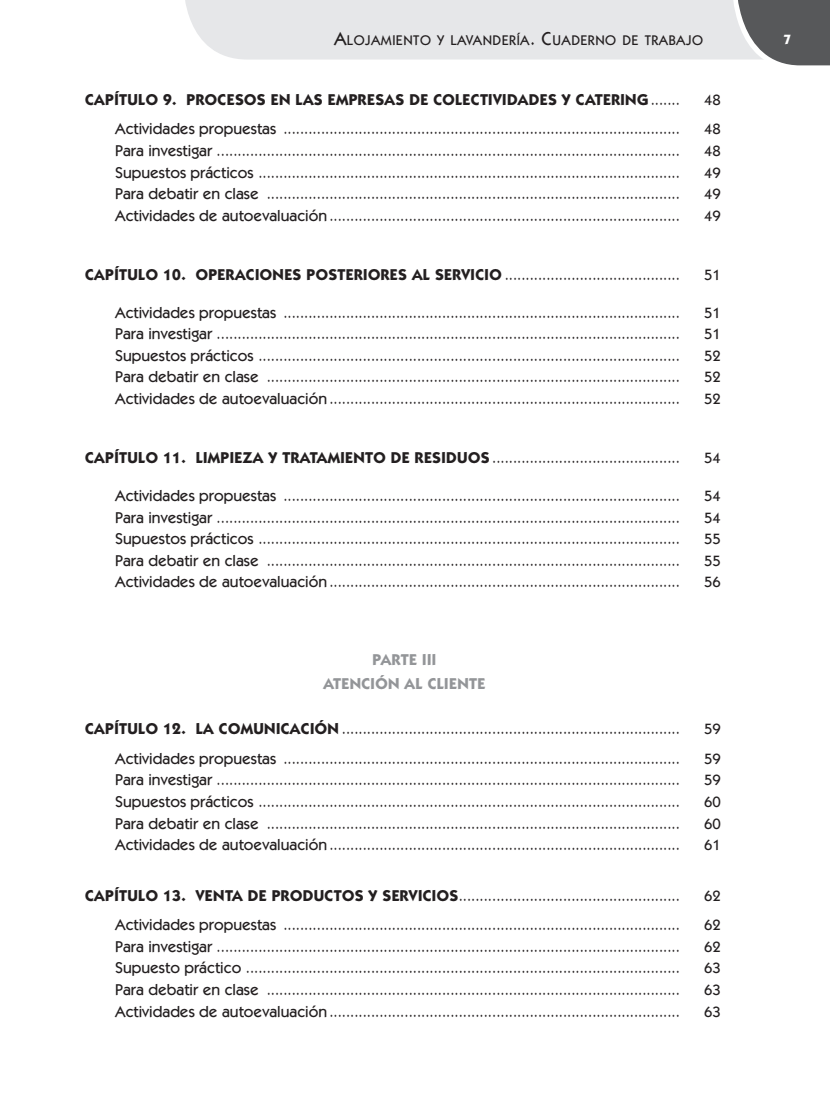
<style>
.page{position:relative;width:830px;height:1106px;background:#fff}
.page>*{position:absolute;margin:0;border:0;box-sizing:border-box;transform-origin:0 0}
.t1{font:700 15.75px "ITC Kabel Std";letter-spacing:.025em;color:#231f20}
.t2{font:700 15.75px/24px "ITC Kabel Std";letter-spacing:.025em;color:#939598;text-align:center}
.t3{font:500 15px "ITC Kabel Std";color:#231f20}
.t4{font:500 14.1px "ITC Kabel Std";letter-spacing:.035em;color:#231f20}
.t5{font:700 13.5px "ITC Kabel Std";color:#fff}
.s1{font-size:18.75px}
.s2{font-weight:500;font-size:15px}
.s3{font-size:15.75px}
.s4{font-weight:700;font-size:15.75px}
</style>
<div class="page">
<div style="left:185px;top:0;width:546px;height:60px;background:#e6e7e9"></div>
<svg style="left:731px;top:0;width:98px;height:66px;background:#797a7c"></svg>
<p class="t4" style="left:334px;top:35px;width:370px"><span class="s1">A</span>LOJAMIENTO Y LAVANDERÍA<span class="s1">. C</span>UADERNO DE TRABAJO</p>
<p class="t5" style="left:783px;top:34px;width:9px">7</p>
<p class="t1" style="left:85px;top:94px;width:596px">CAPÍTULO 9. PROCESOS EN LAS EMPRESAS DE COLECTIVIDADES Y CATERING <span class="s2">.......</span></p>
<p class="t3" style="left:704px;top:95px;width:18px">48</p>
<p class="t3" style="left:115px;top:124px;width:566px"><span class="s3">Actividades propuestas</span> ...............................................................................................</p>
<p class="t3" style="left:704px;top:124px;width:18px">48</p>
<p class="t3" style="left:115px;top:146px;width:566px"><span class="s3">Para investigar</span> ...............................................................................................................</p>
<p class="t3" style="left:704px;top:146px;width:18px">48</p>
<p class="t3" style="left:115px;top:167px;width:566px"><span class="s3">Supuestos prácticos</span> .....................................................................................................</p>
<p class="t3" style="left:704px;top:167px;width:18px">49</p>
<p class="t3" style="left:115px;top:189px;width:566px"><span class="s3">Para debatir en clase</span> ...................................................................................................</p>
<p class="t3" style="left:704px;top:189px;width:18px">49</p>
<p class="t3" style="left:115px;top:210px;width:566px"><span class="s3">Actividades de autoevaluación</span> ....................................................................................</p>
<p class="t3" style="left:704px;top:210px;width:18px">49</p>
<p class="t1" style="left:85px;top:268px;width:596px">CAPÍTULO 10. OPERACIONES POSTERIORES AL SERVICIO <span class="s2">..........................................</span></p>
<p class="t3" style="left:704px;top:269px;width:18px">51</p>
<p class="t3" style="left:115px;top:307px;width:566px"><span class="s3">Actividades propuestas</span> ...............................................................................................</p>
<p class="t3" style="left:704px;top:307px;width:18px">51</p>
<p class="t3" style="left:115px;top:329px;width:566px"><span class="s3">Para investigar</span> ...............................................................................................................</p>
<p class="t3" style="left:704px;top:329px;width:18px">51</p>
<p class="t3" style="left:115px;top:350px;width:566px"><span class="s3">Supuestos prácticos</span> .....................................................................................................</p>
<p class="t3" style="left:704px;top:350px;width:18px">52</p>
<p class="t3" style="left:115px;top:372px;width:566px"><span class="s3">Para debatir en clase</span> ...................................................................................................</p>
<p class="t3" style="left:704px;top:372px;width:18px">52</p>
<p class="t3" style="left:115px;top:394px;width:566px"><span class="s3">Actividades de autoevaluación</span> ....................................................................................</p>
<p class="t3" style="left:704px;top:394px;width:18px">52</p>
<p class="t3" style="left:85px;top:453px;width:596px"><span class="s4">CAPÍTULO 11. LIMPIEZA Y TRATAMIENTO DE RESIDUOS</span> .............................................</p>
<p class="t3" style="left:704px;top:453px;width:18px">54</p>
<p class="t3" style="left:115px;top:490px;width:566px"><span class="s3">Actividades propuestas</span> ...............................................................................................</p>
<p class="t3" style="left:704px;top:490px;width:18px">54</p>
<p class="t3" style="left:115px;top:512px;width:566px"><span class="s3">Para investigar</span> ...............................................................................................................</p>
<p class="t3" style="left:704px;top:512px;width:18px">54</p>
<p class="t3" style="left:115px;top:534px;width:566px"><span class="s3">Supuestos prácticos</span> .....................................................................................................</p>
<p class="t3" style="left:704px;top:534px;width:18px">55</p>
<p class="t3" style="left:115px;top:555px;width:566px"><span class="s3">Para debatir en clase</span> ...................................................................................................</p>
<p class="t3" style="left:704px;top:555px;width:18px">55</p>
<p class="t3" style="left:115px;top:577px;width:566px"><span class="s3">Actividades de autoevaluación</span> ....................................................................................</p>
<p class="t3" style="left:704px;top:577px;width:18px">56</p>
<p class="t2" style="left:323px;top:648px;width:163px">PARTE III<br>ATENCIÓN AL CLIENTE</p>
<p class="t3" style="left:85px;top:724px;width:596px"><span class="s4">CAPÍTULO 12. LA COMUNICACIÓN</span> .................................................................................</p>
<p class="t3" style="left:704px;top:724px;width:18px">59</p>
<p class="t3" style="left:115px;top:753px;width:566px"><span class="s3">Actividades propuestas</span> ...............................................................................................</p>
<p class="t3" style="left:704px;top:753px;width:18px">59</p>
<p class="t3" style="left:115px;top:775px;width:566px"><span class="s3">Para investigar</span> ...............................................................................................................</p>
<p class="t3" style="left:704px;top:775px;width:18px">59</p>
<p class="t3" style="left:115px;top:796px;width:566px"><span class="s3">Supuestos prácticos</span> .....................................................................................................</p>
<p class="t3" style="left:704px;top:796px;width:18px">60</p>
<p class="t3" style="left:115px;top:818px;width:566px"><span class="s3">Para debatir en clase</span> ...................................................................................................</p>
<p class="t3" style="left:704px;top:818px;width:18px">60</p>
<p class="t3" style="left:115px;top:840px;width:566px"><span class="s3">Actividades de autoevaluación</span> ....................................................................................</p>
<p class="t3" style="left:704px;top:840px;width:18px">61</p>
<p class="t3" style="left:85px;top:890px;width:596px"><span class="s4">CAPÍTULO 13. VENTA DE PRODUCTOS Y SERVICIOS</span>.....................................................</p>
<p class="t3" style="left:704px;top:890px;width:18px">62</p>
<p class="t3" style="left:115px;top:919px;width:566px"><span class="s3">Actividades propuestas</span> ...............................................................................................</p>
<p class="t3" style="left:704px;top:919px;width:18px">62</p>
<p class="t3" style="left:115px;top:941px;width:566px"><span class="s3">Para investigar</span> ...............................................................................................................</p>
<p class="t3" style="left:704px;top:941px;width:18px">62</p>
<p class="t3" style="left:115px;top:963px;width:566px"><span class="s3">Supuesto práctico</span> ........................................................................................................</p>
<p class="t3" style="left:704px;top:963px;width:18px">63</p>
<p class="t3" style="left:115px;top:984px;width:566px"><span class="s3">Para debatir en clase</span> ...................................................................................................</p>
<p class="t3" style="left:704px;top:984px;width:18px">63</p>
<p class="t3" style="left:115px;top:1006px;width:566px"><span class="s3">Actividades de autoevaluación</span> ....................................................................................</p>
<p class="t3" style="left:704px;top:1006px;width:18px">63</p>
</div>
